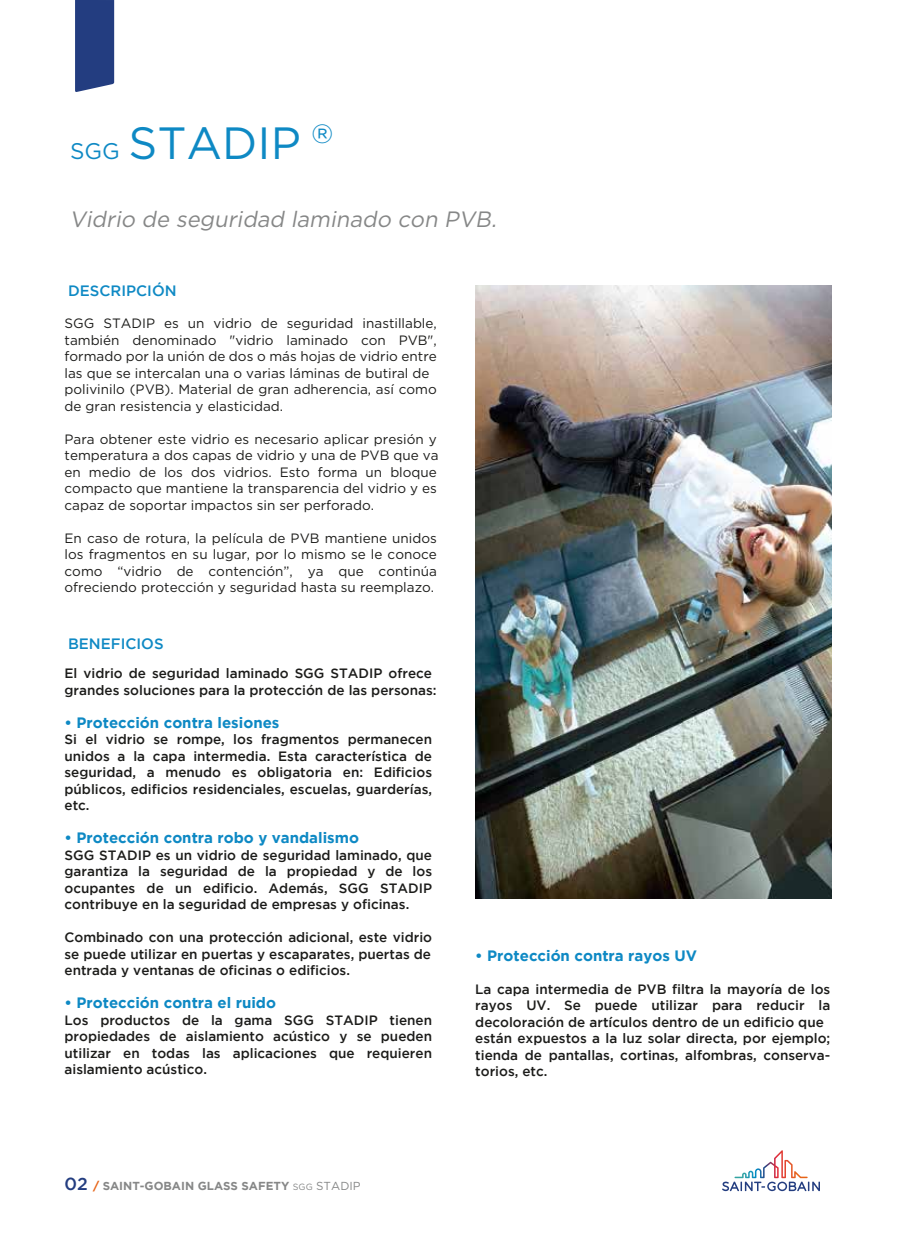
<style>
.page{position:relative;width:915px;height:1234px;background:#fff}
.page>*{position:absolute;margin:0;border:0;box-sizing:border-box;transform-origin:0 0}
.t1{font:45.15px "Gotham";color:#0e89c4}
.t2{font:26.25px "Gotham";color:#0e89c4}
.t3{font:italic 22.2px "Gotham";color:#868787}
.t4{font:700 15px "Gotham";color:#0e89c4}
.t5{font:500 15px "Gotham";color:#0e89c4}
.t6{font:500 13.5px/16.5px "Gotham";color:#1c1c1a;text-align:justify}
.t7{font:13.5px/16.5px "Gotham";color:#1c1c1a}
.t8{font:700 11.55px "Gotham";color:#868787}
.s1{font-size:22.5px}
.s2{font-weight:500;font-size:17.4px;color:#233d80}
.s3{color:#e76417}
.s4{font-weight:400;font-size:9px}
.s5{font-weight:400}
</style>
<div class="page">
<svg style="left:75px;top:0;width:39px;height:92px;background:#2c4585"></svg>
<svg style="left:722px;top:1150px;width:97px;height:40px"></svg>
<img style="left:475px;top:285px;width:356px;height:613px">
<h1 class="t1" style="left:70px;top:117px;width:232px"><span class="s1">SGG</span> STADIP</h1>
<h2 class="t2" style="left:311px;top:120px;width:23px">®</h2>
<h3 class="t3" style="left:69px;top:207px;width:432px">Vidrio de seguridad laminado con PVB.</h3>
<p class="t5" style="left:68px;top:282px;width:110px">DESCRIPCIÓN</p>
<p class="t7" style="left:64px;top:315px;width:373px">SGG STADIP es un vidrio de seguridad inastillable, también denominado "vidrio laminado con PVB", formado por la unión de dos o más hojas de vidrio entre las que se intercalan una o varias láminas de butiral de polivinilo (PVB). Material de gran adherencia, así como de gran resistencia y elasticidad.</p>
<p class="t7" style="left:64px;top:430px;width:375px">Para obtener este vidrio es necesario aplicar presión y temperatura a dos capas de vidrio y una de PVB que va en medio de los dos vidrios. Esto forma un bloque compacto que mantiene la transparencia del vidrio y es capaz de soportar impactos sin ser perforado.</p>
<p class="t7" style="left:64px;top:529px;width:374px;text-align:justify">En caso de rotura, la película de PVB mantiene unidos los fragmentos en su lugar, por lo mismo se le conoce como “vidrio de contención”, ya que continúa ofreciendo protección y seguridad hasta su reemplazo.</p>
<p class="t5" style="left:68px;top:635px;width:97px">BENEFICIOS</p>
<p class="t6" style="left:64px;top:664px;width:373px">El vidrio de seguridad laminado SGG STADIP ofrece grandes soluciones para la protección de las personas:</p>
<p class="t4" style="left:64px;top:713px;width:216px">• Protección contra lesiones</p>
<p class="t6" style="left:64px;top:730px;width:369px">Si el vidrio se rompe, los fragmentos permanecen unidos a la capa intermedia. Esta característica de seguridad, a menudo es obligatoria en: Edificios públicos, edificios residenciales, escuelas, guarderías, etc.</p>
<p class="t4" style="left:64px;top:829px;width:296px">• Protección contra robo y vandalismo</p>
<p class="t6" style="left:64px;top:846px;width:369px">SGG STADIP es un vidrio de seguridad laminado, que garantiza la seguridad de la propiedad y de los ocupantes de un edificio. Además, SGG STADIP contribuye en la seguridad de empresas y oficinas.</p>
<p class="t6" style="left:64px;top:928px;width:369px">Combinado con una protección adicional, este vidrio se puede utilizar en puertas y escaparates, puertas de entrada y ventanas de oficinas o edificios.</p>
<p class="t4" style="left:64px;top:994px;width:213px">• Protección contra el ruido</p>
<p class="t6" style="left:64px;top:1011px;width:369px">Los productos de la gama SGG STADIP tienen propiedades de aislamiento acústico y se pueden utilizar en todas las aplicaciones que requieren aislamiento acústico.</p>
<p class="t8" style="left:64px;top:1178px;width:297px"><span class="s2">02</span> <span class="s3">/</span> SAINT-GOBAIN GLASS SAFETY <span class="s4">SGG</span> <span class="s5">STADIP</span></p>
<p class="t4" style="left:475px;top:947px;width:223px">• Protección contra rayos UV</p>
<p class="t6" style="left:475px;top:980px;width:356px;text-align:left">La capa intermedia de PVB filtra la mayoría de los rayos UV. Se puede utilizar para reducir la decoloración de artículos dentro de un edificio que están expuestos a la luz solar directa, por ejemplo; tienda de pantallas, cortinas, alfombras, conserva&shy;torios, etc.</p>
</div>
